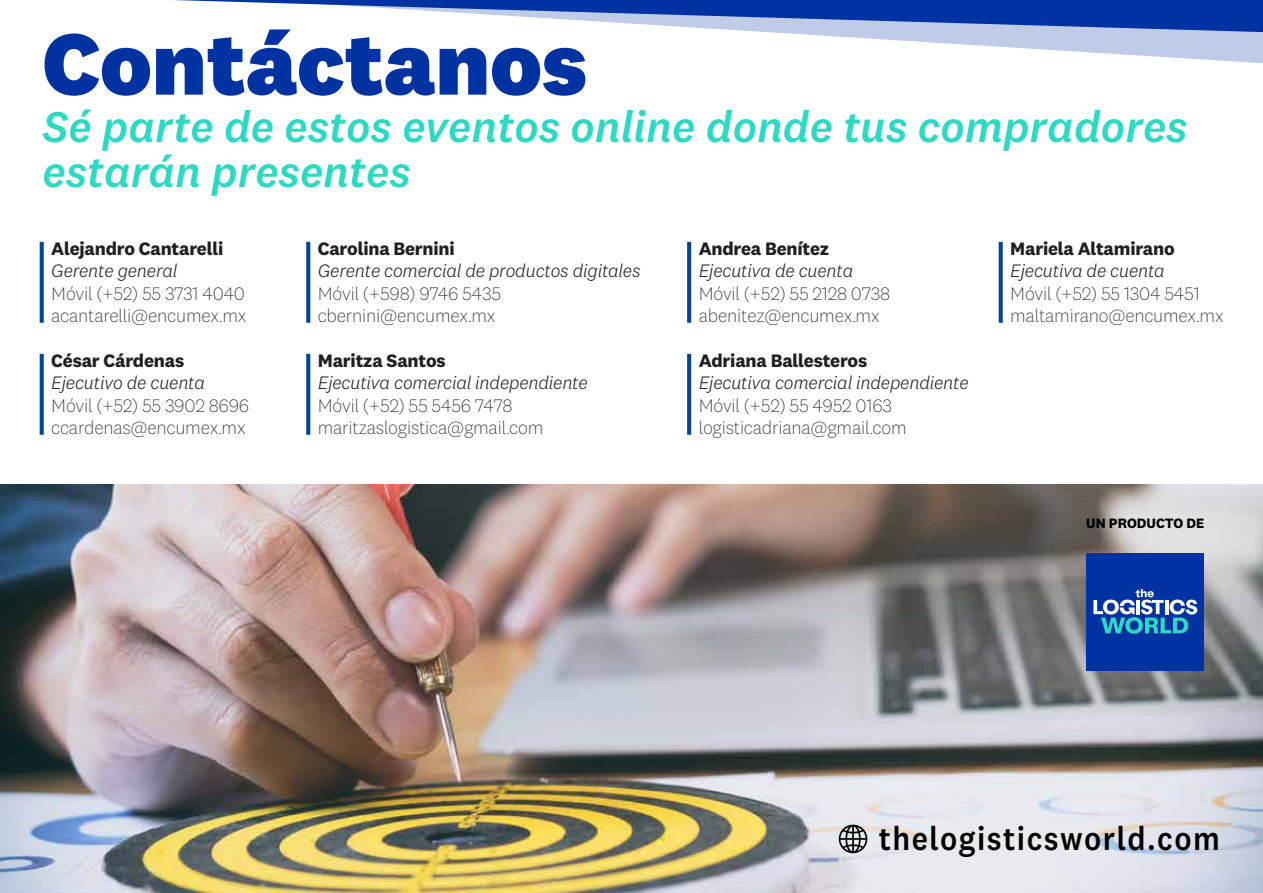
<style>
.page{position:relative;width:1263px;height:893px;background:#fff}
.page>*{position:absolute;margin:0;border:0;box-sizing:border-box;transform-origin:0 0}
.t1{font:800 89.85px "National 2";color:#0033a1}
.t2{font:italic 500 44.55px/44.5px "National 2";color:#2ed9c3}
.t3{font:500 33.6px "National 2";letter-spacing:.045em;color:#000;scale:.92 1}
.t4{font:200 18.75px/22.4px "National 2";letter-spacing:-.01em;color:#231f20}
.t5{font:italic 300 18.75px "National 2";letter-spacing:-.01em;color:#231f20}
.t6{font:700 18.75px "National 2";letter-spacing:-.01em;color:#231f20}
.t7{font:700 14.1px "National 2";color:#000}
</style>
<div class="page">
<img style="left:0;top:484px;width:1262px;height:409px">
<svg style="left:839px;top:825px;width:28px;height:28px"></svg>
<div style="left:1086px;top:553px;width:117px;height:117px;background:#0033a1"></div>
<svg style="left:1093px;top:589px;width:104px;height:45px"></svg>
<svg style="left:40px;top:242px;width:4px;height:81px"></svg>
<svg style="left:40px;top:354px;width:4px;height:81px"></svg>
<svg style="left:306px;top:242px;width:4px;height:81px"></svg>
<svg style="left:306px;top:354px;width:4px;height:81px"></svg>
<svg style="left:687px;top:242px;width:4px;height:81px"></svg>
<svg style="left:687px;top:354px;width:4px;height:81px"></svg>
<svg style="left:999px;top:242px;width:4px;height:81px"></svg>
<svg style="left:784px;top:33px;width:479px;height:31px"></svg>
<svg style="left:173px;top:0;width:1090px;height:33px"></svg>
<h1 class="t1" style="left:43px;top:8px;width:546px">Contáctanos</h1>
<h2 class="t2" style="left:43px;top:104px;width:1146px">Sé parte de estos eventos online donde tus compradores estarán presentes</h2>
<p class="t6" style="left:51px;top:237px;width:174px">Alejandro Cantarelli</p>
<p class="t5" style="left:51px;top:260px;width:128px">Gerente general</p>
<p class="t4" style="left:51px;top:282px;width:197px">Móvil (+52) 55 3731 4040 acantarelli@encumex.mx</p>
<p class="t6" style="left:51px;top:349px;width:134px">César Cárdenas</p>
<p class="t5" style="left:51px;top:372px;width:155px">Ejecutivo de cuenta</p>
<p class="t4" style="left:51px;top:394px;width:200px">Móvil (+52) 55 3902 8696 ccardenas@encumex.mx</p>
<p class="t6" style="left:318px;top:237px;width:139px">Carolina Bernini</p>
<p class="t5" style="left:318px;top:260px;width:324px">Gerente comercial de productos digitales</p>
<p class="t4" style="left:318px;top:282px;width:185px">Móvil (+598) 9746 5435 cbernini@encumex.mx</p>
<p class="t6" style="left:318px;top:349px;width:129px">Maritza Santos</p>
<p class="t5" style="left:318px;top:372px;width:271px">Ejecutiva comercial independiente</p>
<p class="t4" style="left:318px;top:394px;width:227px">Móvil (+52) 55 5456 7478 maritzaslogistica@gmail.com</p>
<p class="t6" style="left:699px;top:237px;width:132px">Andrea Benítez</p>
<p class="t5" style="left:699px;top:260px;width:156px">Ejecutiva de cuenta</p>
<p class="t4" style="left:699px;top:282px;width:193px">Móvil (+52) 55 2128 0738 abenitez@encumex.mx</p>
<p class="t6" style="left:699px;top:349px;width:170px">Adriana Ballesteros</p>
<p class="t5" style="left:699px;top:372px;width:271px">Ejecutiva comercial independiente</p>
<p class="t4" style="left:699px;top:394px;width:209px">Móvil (+52) 55 4952 0163 logisticadriana@gmail.com</p>
<p class="t6" style="left:1010px;top:237px;width:166px">Mariela Altamirano</p>
<p class="t5" style="left:1010px;top:260px;width:156px">Ejecutiva de cuenta</p>
<p class="t4" style="left:1010px;top:282px;width:215px">Móvil (+52) 55 1304 5451 maltamirano@encumex.mx</p>
<p class="t7" style="left:1086px;top:515px;width:120px">UN PRODUCTO DE</p>
<h3 class="t3" style="left:879px;top:818px;width:372px">thelogisticsworld.com</h3>
</div>
